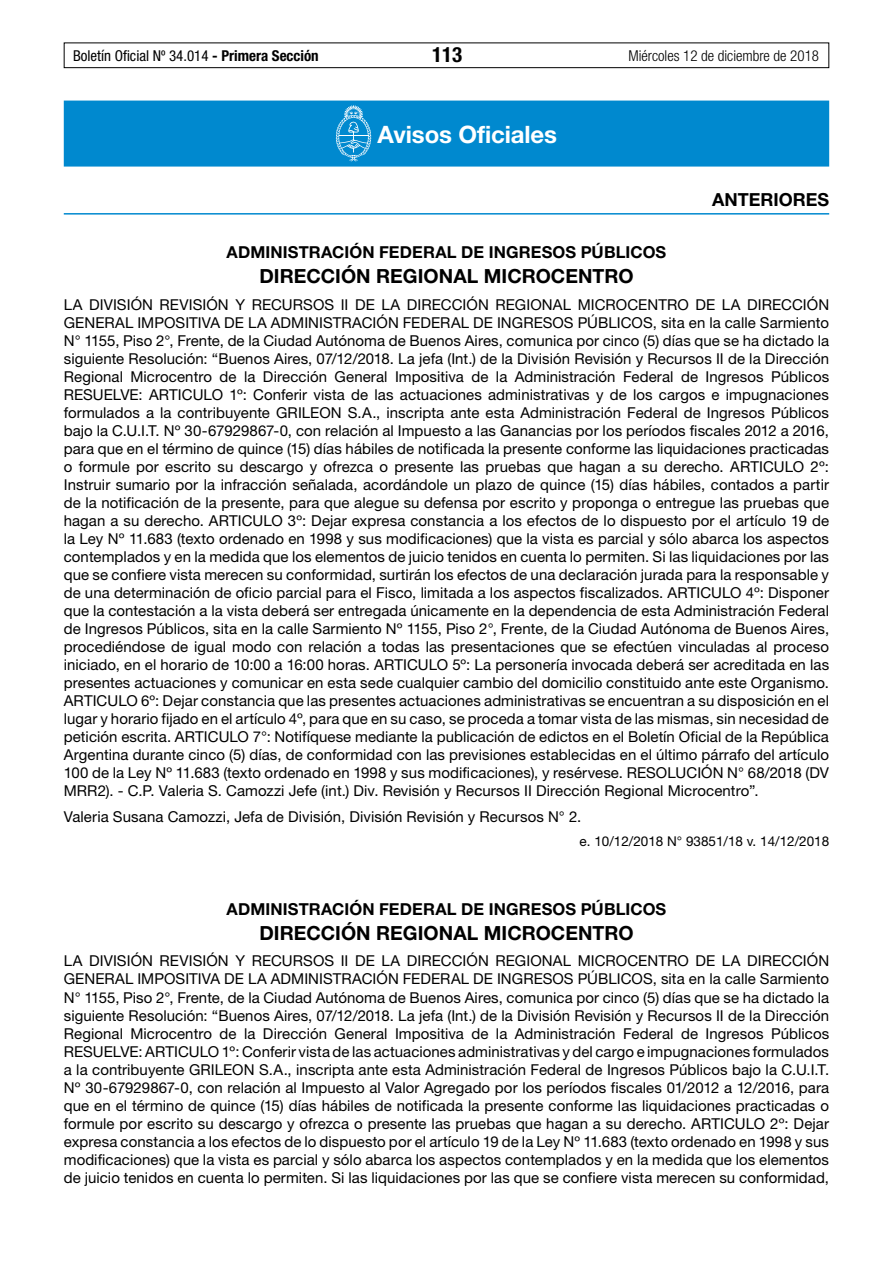
<style>
.page{position:relative;width:893px;height:1263px;background:#fff}
.page>*{position:absolute;margin:0;border:0;box-sizing:border-box;transform-origin:0 0}
.t1{font:700 24px "Helvetica Neue LT Std";letter-spacing:-.005em;color:#fff}
.t2{font:700 condensed 21px "Helvetica Neue LT Std";color:#000}
.t3{font:700 19.5px "Helvetica Neue LT Std";color:#000}
.t4{font:700 18px "Helvetica Neue LT Std";color:#000}
.t5{font:700 16.5px "Helvetica Neue LT Std";letter-spacing:.005em;color:#000}
.t6{font:15px/18px "Helvetica Neue LT Std";letter-spacing:.005em;color:#000;text-align:justify}
.t7{font:condensed 15px "Helvetica Neue LT Std";color:#000}
.t8{font:300 condensed 15px "Helvetica Neue LT Std";color:#000}
.t9{font:13.5px "Helvetica Neue LT Std";color:#000}
.s1{font-weight:700}
</style>
<div class="page">
<div style="left:64px;top:43px;width:765px;height:25px;border:1px solid #000"></div>
<div style="left:64px;top:101px;width:765px;height:66px;background:#0089cf"></div>
<hr style="left:64px;top:213px;width:765px;height:2px;background:#0089cf">
<svg style="left:336px;top:105px;width:35px;height:56px"></svg>
<p class="t7" style="left:73px;top:47px;width:247px">Boletín Oficial Nº 34.014 <span class="s1">- Primera Sección</span></p>
<h2 class="t2" style="left:432px;top:42px;width:32px">113</h2>
<p class="t8" style="left:628px;top:47px;width:192px">Miércoles 12 de diciembre de 2018</p>
<h1 class="t1" style="left:378px;top:120px;width:181px">Avisos Oficiales</h1>
<p class="t4" style="left:712px;top:188px;width:118px">ANTERIORES</p>
<p class="t5" style="left:227px;top:242px;width:441px">ADMINISTRACIÓN FEDERAL DE INGRESOS PÚBLICOS</p>
<h3 class="t3" style="left:259px;top:264px;width:376px">DIRECCIÓN REGIONAL MICROCENTRO</h3>
<p class="t6" style="left:64px;top:295px;width:767px">LA DIVISIÓN REVISIÓN Y RECURSOS II DE LA DIRECCIÓN REGIONAL MICROCENTRO DE LA DIRECCIÓN GENERAL IMPOSITIVA DE LA ADMINISTRACIÓN FEDERAL DE INGRESOS PÚBLICOS, sita en la calle Sarmiento N° 1155, Piso 2°, Frente, de la Ciudad Autónoma de Buenos Aires, comunica por cinco (5) días que se ha dictado la siguiente Resolución: “Buenos Aires, 07/12/2018. La jefa (Int.) de la División Revisión y Recursos II de la Dirección Regional Microcentro de la Dirección General Impositiva de la Administración Federal de Ingresos Públicos RESUELVE: ARTICULO 1º: Conferir vista de las actuaciones administrativas y de los cargos e impugnaciones formulados a la contribuyente GRILEON S.A., inscripta ante esta Administración Federal de Ingresos Públicos bajo la C.U.I.T. Nº 30-67929867-0, con relación al Impuesto a las Ganancias por los períodos fiscales 2012 a 2016, para que en el término de quince (15) días hábiles de notificada la presente conforme las liquidaciones practicadas o formule por escrito su descargo y ofrezca o presente las pruebas que hagan a su derecho. ARTICULO 2º:<br>Instruir sumario por la infracción señalada, acordándole un plazo de quince (15) días hábiles, contados a partir de la notificación de la presente, para que alegue su defensa por escrito y proponga o entregue las pruebas que hagan a su derecho. ARTICULO 3º: Dejar expresa constancia a los efectos de lo dispuesto por el artículo 19 de la Ley Nº 11.683 (texto ordenado en 1998 y sus modificaciones) que la vista es parcial y sólo abarca los aspectos contemplados y en la medida que los elementos de juicio tenidos en cuenta lo permiten. Si las liquidaciones por las que se confiere vista merecen su conformidad, surtirán los efectos de una declaración jurada para la responsable y de una determinación de oficio parcial para el Fisco, limitada a los aspectos fiscalizados. ARTICULO 4º: Disponer que la contestación a la vista deberá ser entregada únicamente en la dependencia de esta Administración Federal de Ingresos Públicos, sita en la calle Sarmiento Nº 1155, Piso 2°, Frente, de la Ciudad Autónoma de Buenos Aires, procediéndose de igual modo con relación a todas las presentaciones que se efectúen vinculadas al proceso iniciado, en el horario de 10:00 a 16:00 horas. ARTICULO 5º: La personería invocada deberá ser acreditada en las presentes actuaciones y comunicar en esta sede cualquier cambio del domicilio constituido ante este Organismo.<br>ARTICULO 6º: Dejar constancia que las presentes actuaciones administrativas se encuentran a su disposición en el lugar y horario fijado en el artículo 4º, para que en su caso, se proceda a tomar vista de las mismas, sin necesidad de petición escrita. ARTICULO 7°: Notifíquese mediante la publicación de edictos en el Boletín Oficial de la República Argentina durante cinco (5) días, de conformidad con las previsiones establecidas en el último párrafo del artículo 100 de la Ley Nº 11.683 (texto ordenado en 1998 y sus modificaciones), y resérvese. RESOLUCIÓN N° 68/2018 (DV MRR2). - C.P. Valeria S. Camozzi Jefe (int.) Div. Revisión y Recursos II Dirección Regional Microcentro”.</p>
<p class="t6" style="left:64px;top:808px;width:519px">Valeria Susana Camozzi, Jefa de División, División Revisión y Recursos N° 2.</p>
<p class="t9" style="left:580px;top:833px;width:251px">e. 10/12/2018 N° 93851/18 v. 14/12/2018</p>
<p class="t5" style="left:227px;top:899px;width:441px">ADMINISTRACIÓN FEDERAL DE INGRESOS PÚBLICOS</p>
<h3 class="t3" style="left:259px;top:921px;width:376px">DIRECCIÓN REGIONAL MICROCENTRO</h3>
<p class="t6" style="left:64px;top:952px;width:767px">LA DIVISIÓN REVISIÓN Y RECURSOS II DE LA DIRECCIÓN REGIONAL MICROCENTRO DE LA DIRECCIÓN GENERAL IMPOSITIVA DE LA ADMINISTRACIÓN FEDERAL DE INGRESOS PÚBLICOS, sita en la calle Sarmiento N° 1155, Piso 2°, Frente, de la Ciudad Autónoma de Buenos Aires, comunica por cinco (5) días que se ha dictado la siguiente Resolución: “Buenos Aires, 07/12/2018. La jefa (Int.) de la División Revisión y Recursos II de la Dirección Regional Microcentro de la Dirección General Impositiva de la Administración Federal de Ingresos Públicos RESUELVE: ARTICULO 1º: Conferir vista de las actuaciones administrativas y del cargo e impugnaciones formulados a la contribuyente GRILEON S.A., inscripta ante esta Administración Federal de Ingresos Públicos bajo la C.U.I.T.<br>Nº 30-67929867-0, con relación al Impuesto al Valor Agregado por los períodos fiscales 01/2012 a 12/2016, para que en el término de quince (15) días hábiles de notificada la presente conforme las liquidaciones practicadas o formule por escrito su descargo y ofrezca o presente las pruebas que hagan a su derecho. ARTICULO 2º: Dejar expresa constancia a los efectos de lo dispuesto por el artículo 19 de la Ley Nº 11.683 (texto ordenado en 1998 y sus modificaciones) que la vista es parcial y sólo abarca los aspectos contemplados y en la medida que los elementos de juicio tenidos en cuenta lo permiten. Si las liquidaciones por las que se confiere vista merecen su conformidad,</p>
</div>
